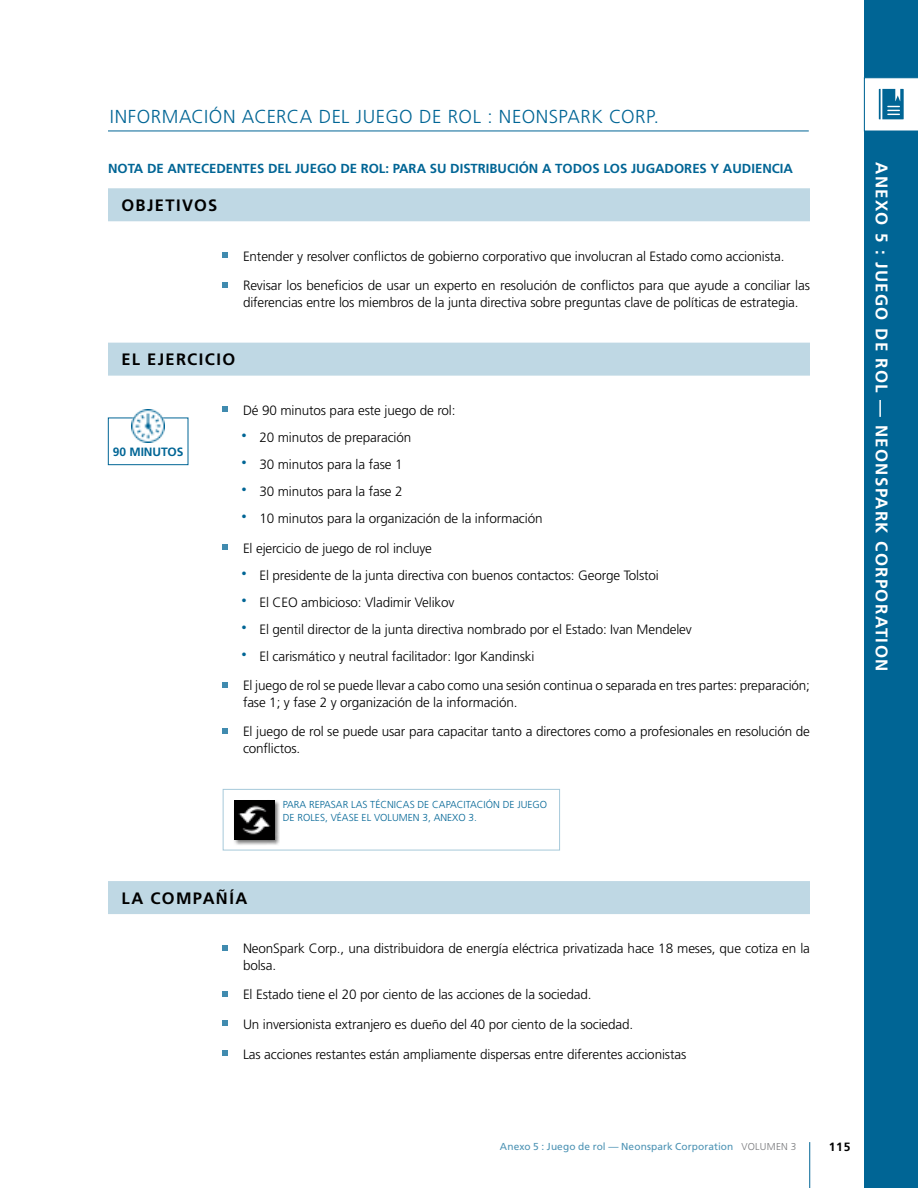
<style>
.page{position:relative;width:918px;height:1188px;background:#fff}
.page>*{position:absolute;margin:0;border:0;box-sizing:border-box;transform-origin:0 0}
.t1{font:300 18.75px "Frutiger";letter-spacing:.025em;color:#006595}
.t2{font:700 16.8px "Frutiger";letter-spacing:.08em;color:#fff}
.t3{font:700 16.5px "Frutiger";letter-spacing:.085em;color:#000}
.t4{font:300 13.5px/16.2px "Frutiger";letter-spacing:-.01em;color:#000}
.t5{font:700 13.2px "Frutiger";color:#006595}
.t6{font:700 12px "Frutiger";letter-spacing:-.01em;color:#006595}
.t7{font:700 12px "Frutiger";color:#000}
.t8{font:300 10.2px/12.1px "Frutiger";color:#006595}
.t9{font:10.2px "Frutiger";letter-spacing:.01em;color:#4d93b4}
.s1{font-weight:300;font-size:10.05px;color:#77787b}
</style>
<div class="page">
<div style="left:864px;top:0;width:54px;height:1188px;background:#006595"></div>
<svg style="left:864px;top:77px;width:54px;height:54px"></svg>
<hr style="left:809px;top:1142px;width:1px;height:46px;background:#006595">
<div style="left:108px;top:188px;width:702px;height:33px;background:#bfd8e4"></div>
<div style="left:108px;top:343px;width:702px;height:33px;background:#bfd8e4"></div>
<div style="left:108px;top:881px;width:702px;height:33px;background:#bfd8e4"></div>
<svg style="left:223px;top:252px;width:5px;height:6px"></svg>
<svg style="left:223px;top:282px;width:5px;height:5px"></svg>
<svg style="left:223px;top:407px;width:5px;height:5px"></svg>
<svg style="left:223px;top:544px;width:5px;height:6px"></svg>
<svg style="left:223px;top:682px;width:5px;height:5px"></svg>
<svg style="left:223px;top:728px;width:5px;height:5px"></svg>
<div style="left:223px;top:789px;width:337px;height:61px;border:1px solid #a6c9da"></div>
<div style="left:234px;top:799px;width:46px;height:47px;background:#000;opacity:.55"></div>
<img style="left:235px;top:800px;width:39px;height:40px">
<svg style="left:223px;top:945px;width:5px;height:5px"></svg>
<svg style="left:223px;top:991px;width:5px;height:5px"></svg>
<svg style="left:223px;top:1021px;width:5px;height:5px"></svg>
<svg style="left:223px;top:1050px;width:5px;height:6px"></svg>
<hr style="left:108px;top:131px;width:701px;height:1px;background:#006595">
<div style="left:108px;top:418px;width:80px;height:47px;border:1px solid #006595"></div>
<img style="left:131px;top:410px;width:33px;height:33px">
<h1 class="t1" style="left:110px;top:106px;width:551px">INFORMACIÓN ACERCA DEL JUEGO DE ROL : NEONSPARK CORP.</h1>
<p class="t5" style="left:108px;top:160px;width:686px">NOTA DE ANTECEDENTES DEL JUEGO DE ROL: PARA SU DISTRIBUCIÓN A TODOS LOS JUGADORES Y AUDIENCIA</p>
<p class="t3" style="left:122px;top:195px;width:97px">OBJETIVOS</p>
<p class="t4" style="left:243px;top:241px;width:568px;line-height:29.7px">Entender y resolver conflictos de gobierno corporativo que involucran al Estado como accionista.<br>Revisar los beneficios de usar un experto en resolución de conflictos para que ayude a conciliar las</p>
<p class="t4" style="left:243px;top:294px;width:557px">diferencias entre los miembros de la junta directiva sobre preguntas clave de políticas de estrategia.</p>
<p class="t3" style="left:122px;top:350px;width:115px">EL EJERCICIO</p>
<p class="t6" style="left:113px;top:445px;width:72px">90 MINUTOS</p>
<p class="t4" style="left:243px;top:402px;width:214px">Dé 90 minutos para este juego de rol:</p>
<p class="t4" style="left:242px;top:429px;width:171px"><sup>•</sup> 20 minutos de preparación</p>
<p class="t4" style="left:242px;top:456px;width:163px"><sup>•</sup> 30 minutos para la fase 1</p>
<p class="t4" style="left:242px;top:483px;width:163px"><sup>•</sup> 30 minutos para la fase 2</p>
<p class="t4" style="left:242px;top:510px;width:303px"><sup>•</sup> 10 minutos para la organización de la información</p>
<p class="t4" style="left:243px;top:540px;width:191px">El ejercicio de juego de rol incluye</p>
<p class="t4" style="left:242px;top:567px;width:419px"><sup>•</sup> El presidente de la junta directiva con buenos contactos: George Tolstoi</p>
<p class="t4" style="left:242px;top:594px;width:215px"><sup>•</sup> El CEO ambicioso: Vladimir Velikov</p>
<p class="t4" style="left:242px;top:621px;width:452px"><sup>•</sup> El gentil director de la junta directiva nombrado por el Estado: Ivan Mendelev</p>
<p class="t4" style="left:242px;top:648px;width:295px"><sup>•</sup> El carismático y neutral facilitador: Igor Kandinski</p>
<p class="t4" style="left:243px;top:678px;width:569px">El juego de rol se puede llevar a cabo como una sesión continua o separada en tres partes: preparación; fase 1; y fase 2 y organización de la información.</p>
<p class="t4" style="left:243px;top:724px;width:568px">El juego de rol se puede usar para capacitar tanto a directores como a profesionales en resolución de conflictos.</p>
<p class="t8" style="left:283px;top:799px;width:266px">PARA REPASAR LAS TÉCNICAS DE CAPACITACIÓN DE JUEGO<br>DE ROLES, VÉASE EL VOLUMEN 3, ANEXO 3.</p>
<p class="t3" style="left:122px;top:888px;width:127px">LA COMPAÑÍA</p>
<p class="t4" style="left:243px;top:941px;width:569px">NeonSpark Corp., una distribuidora de energía eléctrica privatizada hace 18 meses, que cotiza en la bolsa.</p>
<p class="t4" style="left:243px;top:980px;width:392px;line-height:29.7px">El Estado tiene el 20 por ciento de las acciones de la sociedad.<br>Un inversionista extranjero es dueño del 40 por ciento de la sociedad.</p>
<p class="t4" style="left:243px;top:1046px;width:445px">Las acciones restantes están ampliamente dispersas entre diferentes accionistas</p>
<p class="t2" style="left:892px;top:162px;width:511px;rotate:90deg">ANEXO 5 : JUEGO DE ROL — NEONSPARK CORPORATION</p>
<p class="t9" style="left:500px;top:1140px;width:298px">Anexo 5 : Juego de rol — Neonspark Corporation <span class="s1">VOLUMEN 3</span></p>
<p class="t7" style="left:829px;top:1140px;width:23px">115</p>
</div>
